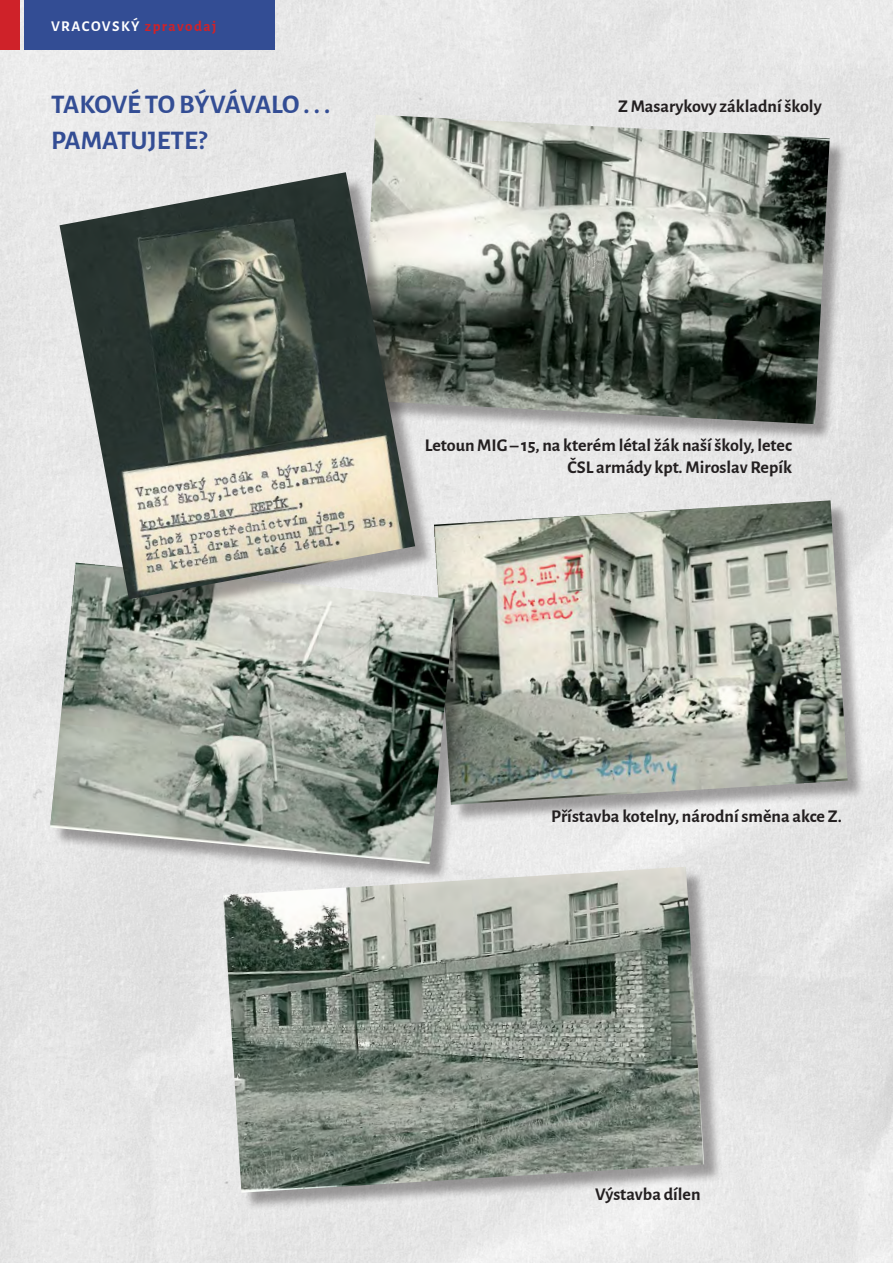
<style>
.page{position:relative;width:893px;height:1263px;background:#fff}
.page>*{position:absolute;margin:0;border:0;box-sizing:border-box;transform-origin:0 0}
.Nadpis__18_b_modrý_č{font:700 27px "Alegreya Sans";letter-spacing:-.025em;color:#334d94}
.Nadpis__18_b_modrý_č-2{font:700 27px "Alegreya Sans";letter-spacing:-.005em;color:#334d94}
.základní_text{font:700 18px/21.6px "Alegreya Sans";color:#231f20;text-align:right}
.t1{font:700 15px "Alegreya Sans";letter-spacing:.1em;color:#fff}
.s1{color:#cf2229}
</style>
<div class="page">
<img style="left:0;top:0;width:893px;height:1263px">
<div style="left:24px;top:0;width:251px;height:50px;background:#334d94"></div>
<div style="left:0;top:0;width:20px;height:50px;background:#cf2229"></div>
<div style="left:364px;top:117px;width:484px;height:326px;background:#231f20;opacity:.4"></div>
<img style="left:361px;top:115px;width:469px;height:309px">
<div style="left:436px;top:503px;width:430px;height:320px;background:#231f20;opacity:.4"></div>
<img style="left:435px;top:500px;width:413px;height:305px">
<div style="left:53px;top:565px;width:420px;height:317px;background:#231f20;opacity:.4"></div>
<img style="left:50px;top:563px;width:405px;height:301px">
<div style="left:226px;top:869px;width:496px;height:342px;background:#231f20;opacity:.4"></div>
<img style="left:223px;top:867px;width:481px;height:326px">
<div style="left:64px;top:177px;width:371px;height:442px;background:#231f20;opacity:.4"></div>
<img style="left:60px;top:172px;width:355px;height:427px">
<p class="t1" style="left:51px;top:15px;width:167px">VRACOVSKÝ <span class="s1">zpravodaj</span></p>
<p class="Nadpis__18_b_modrý_č" style="left:51px;top:84px;width:281px">TAKOVÉ TO BÝVÁVALO . . .</p>
<p class="Nadpis__18_b_modrý_č-2" style="left:51px;top:120px;width:158px">PAMATUJETE?</p>
<p class="základní_text" style="left:618px;top:94px;width:205px">Z Masarykovy základní školy</p>
<p class="základní_text" style="left:425px;top:433px;width:369px">Letoun MIG – 15, na kterém létal žák naší školy, letec<br>ČSL armády kpt. Miroslav Repík</p>
<p class="základní_text" style="left:551px;top:804px;width:292px">Přístavba kotelny, národní směna akce Z.</p>
<p class="základní_text" style="left:595px;top:1182px;width:107px">Výstavba dílen</p>
</div>
